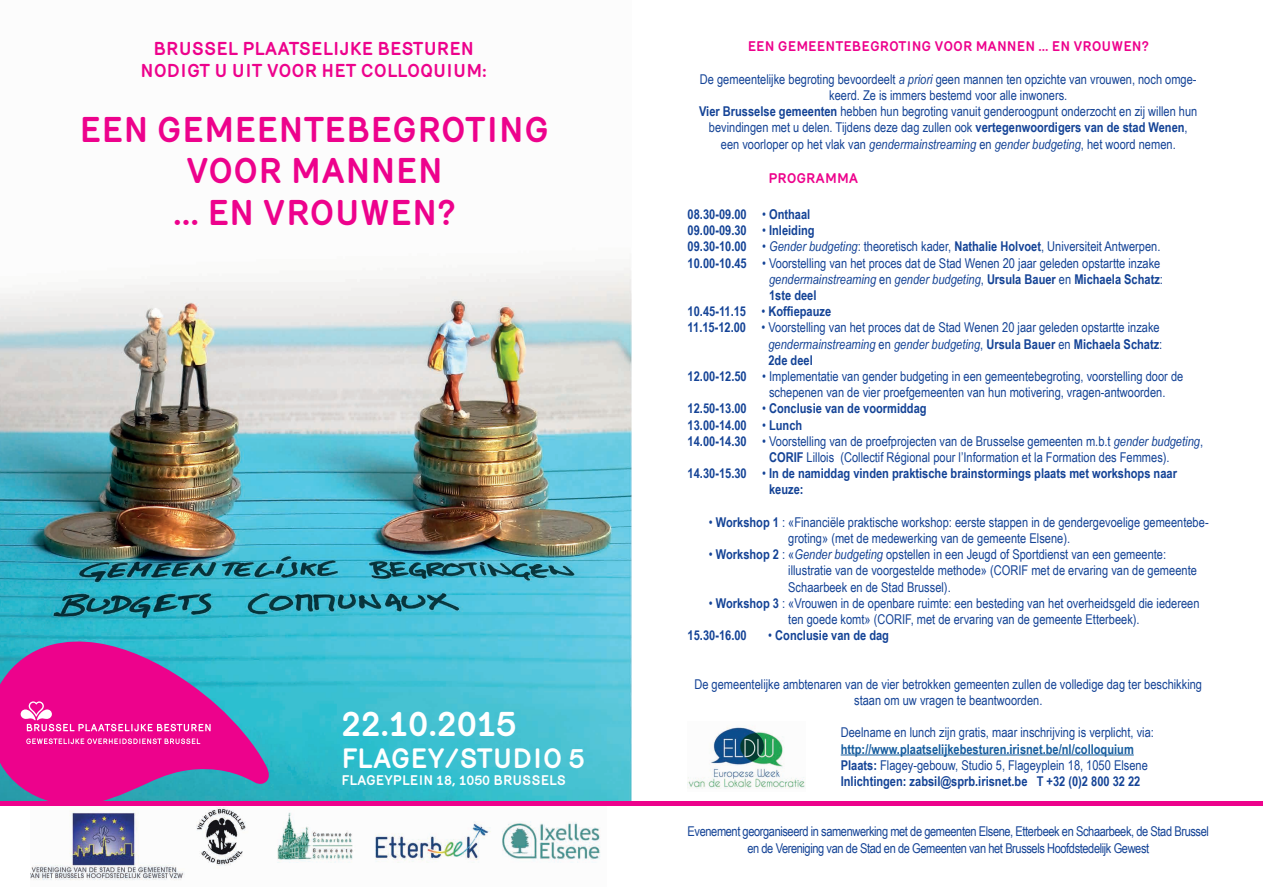
<style>
.page{position:relative;width:1263px;height:893px;background:#fff}
.page>*{position:absolute;margin:0;border:0;box-sizing:border-box;transform-origin:0 0}
.t1{font:700 34.5px/41.4px "Mercury";color:#ed028c;text-align:center}
.t2{font:700 34.5px "Mercury";color:#fff}
.t3{font:700 27px "Mercury";color:#fff}
.t4{font:700 18px/21.6px "Mercury";color:#ed028c;text-align:center}
.t5{font:13.5px/16.2px "Arial Narrow";color:#144396}
.t6{font:700 13.5px/16.2px "Arial Narrow";color:#144396}
.t7{font:13.5px/16.2px "Arial Narrow";letter-spacing:-.03em;color:#144396;text-align:center}
.t8{font:italic 13.5px "Arial Narrow";color:#144396}
.t9{font:700 13.5px "Mercury";color:#ed028c}
.t10{font:700 13.5px "Mercury";color:#fff}
.s1{font-style:italic}
.s2{font-weight:700}
.s3{font-weight:400}
.s4{font-style:normal}
.s5{font-weight:700;font-style:normal}
.s6{color:#175d9e}
</style>
<div class="page">
<img style="left:688px;top:725px;width:117px;height:64px">
<hr style="left:841px;top:754px;width:293px;height:1px;background:#175d9e">
<img style="left:0;top:267px;width:631px;height:534px">
<img style="left:31px;top:812px;width:570px;height:68px">
<svg style="left:0;top:629px;width:270px;height:184px;background:#a253a8"></svg>
<svg style="left:21px;top:701px;width:190px;height:30px;background:#ef249b"></svg>
<svg style="left:26px;top:738px;width:174px;height:6px"></svg>
<div style="left:0;top:801px;width:1263px;height:5px;background:#ed028c"></div>
<h3 class="t4" style="left:141px;top:38px;width:348px">BRUSSEL PLAATSELIJKE BESTUREN<br>NODIGT U UIT VOOR HET COLLOQUIUM:</h3>
<h1 class="t1" style="left:80px;top:109px;width:471px">EEN GEMEENTEBEGROTING<br>VOOR MANNEN<br>... EN VROUWEN?</h1>
<h1 class="t2" style="left:341px;top:703px;width:177px">22.10.2015</h1>
<h2 class="t3" style="left:341px;top:743px;width:245px">FLAGEY/STUDIO 5</h2>
<p class="t10" style="left:341px;top:772px;width:226px">FLAGEYPLEIN 18, 1050 BRUSSELS</p>
<p class="t9" style="left:748px;top:39px;width:403px">EEN GEMEENTEBEGROTING VOOR MANNEN ... EN VROUWEN?</p>
<p class="t5" style="left:699px;top:71px;width:500px;text-align:center">De gemeentelijke begroting bevoordeelt <span class="s1">a priori</span> geen mannen ten opzichte van vrouwen, noch omge&shy;keerd. Ze is immers bestemd voor alle inwoners.<br><span class="s2">Vier Brusselse gemeenten</span> hebben hun begroting vanuit genderoogpunt onderzocht en zij willen hun bevindingen met u delen. Tijdens deze dag zullen ook <span class="s2">vertegenwoordigers van de stad Wenen</span>, een voorloper op het vlak van <span class="s1">gendermainstreaming</span> en <span class="s1">gender budgeting</span>, het woord nemen.</p>
<p class="t9" style="left:768px;top:170px;width:92px">PROGRAMMA</p>
<p class="t6" style="left:688px;top:205px;width:124px">08.30-09.00 <span class="s3">•</span> Onthaal</p>
<p class="t6" style="left:688px;top:222px;width:128px">09.00-09.30 <span class="s3">•</span> Inleiding</p>
<p class="t5" style="left:688px;top:238px;width:474px"><span class="s2">09.30-10.00</span> • <span class="s1">Gender budgeting</span>: theoretisch kader, <span class="s2">Nathalie Holvoet</span>, Universiteit Antwerpen.</p>
<p class="t5" style="left:688px;top:254px;width:474px"><span class="s2">10.00-10.45</span> • Voorstelling van het proces dat de Stad Wenen 20 jaar geleden opstartte inzake</p>
<p class="t8" style="left:769px;top:270px;width:395px">gendermainstreaming <span class="s4">en</span> gender budgeting<span class="s4">,</span> <span class="s5">Ursula Bauer</span> <span class="s4">en</span> <span class="s5">Michaela Schatz</span><span class="s4">:</span></p>
<p class="t6" style="left:769px;top:286px;width:49px">1ste deel</p>
<p class="t6" style="left:688px;top:303px;width:145px">10.45-11.15 <span class="s3">•</span> Koffiepauze</p>
<p class="t5" style="left:688px;top:319px;width:474px"><span class="s2">11.15-12.00</span> • Voorstelling van het proces dat de Stad Wenen 20 jaar geleden opstartte inzake</p>
<p class="t8" style="left:768px;top:334px;width:395px">gendermainstreaming <span class="s4">en</span> gender budgeting<span class="s4">,</span> <span class="s5">Ursula Bauer</span> <span class="s4">en</span> <span class="s5">Michaela Schatz</span><span class="s4">:</span></p>
<p class="t6" style="left:768px;top:351px;width:46px">2de deel</p>
<p class="t5" style="left:688px;top:368px;width:497px"><span class="s2">12.00-12.50</span> • Implementatie van gender budgeting in een gemeentebegroting, voorstelling door de</p>
<p class="t5" style="left:769px;top:384px;width:398px">schepenen van de vier proefgemeenten van hun motivering, vragen-antwoorden.</p>
<p class="t6" style="left:688px;top:400px;width:240px">12.50-13.00 <span class="s3">•</span> Conclusie van de voormiddag</p>
<p class="t6" style="left:688px;top:416px;width:116px">13.00-14.00 <span class="s3">•</span> Lunch</p>
<p class="t5" style="left:688px;top:432px;width:517px"><span class="s2">14.00-14.30</span> • Voorstelling van de proefprojecten van de Brusselse gemeenten m.b.t <span class="s1">gender budgeting</span>,</p>
<p class="t5" style="left:769px;top:449px;width:402px"><span class="s2">CORIF</span> Lillois (Collectif Régional pour l’Information et la Formation des Femmes).</p>
<p class="t6" style="left:688px;top:465px;width:491px">14.30-15.30 <span class="s3">•</span> In de namiddag vinden praktische brainstormings plaats met workshops naar</p>
<p class="t6" style="left:769px;top:481px;width:36px">keuze:</p>
<p class="t5" style="left:788px;top:513px;width:422px;text-indent:-79px">• <span class="s2">Workshop 1</span> : «Financiële praktische workshop: eerste stappen in de gendergevoelige gemeentebe&shy;groting» (met de medewerking van de gemeente Elsene).</p>
<p class="t5" style="left:788px;top:546px;width:410px;text-indent:-79px">• <span class="s2">Workshop 2</span> : «<span class="s1">Gender budgeting</span> opstellen in een Jeugd of Sportdienst van een gemeente: illustratie van de voorgestelde methode» (CORIF met de ervaring van de gemeente<br>Schaarbeek en de Stad Brussel).</p>
<p class="t5" style="left:788px;top:594px;width:413px;text-indent:-79px">• <span class="s2">Workshop 3</span> : «Vrouwen in de openbare ruimte: een besteding van het overheidsgeld die iedereen ten goede komt» (CORIF, met de ervaring van de gemeente Etterbeek).</p>
<p class="t6" style="left:688px;top:627px;width:61px">15.30-16.00</p>
<p class="t6" style="left:768px;top:627px;width:122px"><span class="s3">•</span> Conclusie van de dag</p>
<p class="t5" style="left:694px;top:675px;width:509px;text-align:center">De gemeentelijke ambtenaren van de vier betrokken gemeenten zullen de volledige dag ter beschikking staan om uw vragen te beantwoorden.</p>
<p class="t5" style="left:841px;top:724px;width:315px">Deelname en lunch zijn gratis, maar inschrijving is verplicht, via:</p>
<p class="t6" style="left:841px;top:740px;width:309px"><span class="s6">http://www.plaatselijkebesturen.irisnet.be/nl/colloquium<br></span>Plaats: <span class="s3">Flagey-gebouw, Studio 5, Flageyplein 18, 1050 Elsene<br></span>Inlichtingen: zabsil@sprb.irisnet.be T +32 (0)2 800 32 22</p>
<p class="t7" style="left:688px;top:823px;width:523px">Evenement georganiseerd in samenwerking met de gemeenten Elsene, Etterbeek en Schaarbeek, de Stad Brussel en de Vereniging van de Stad en de Gemeenten van het Brussels Hoofdstedelijk Gewest</p>
</div>
